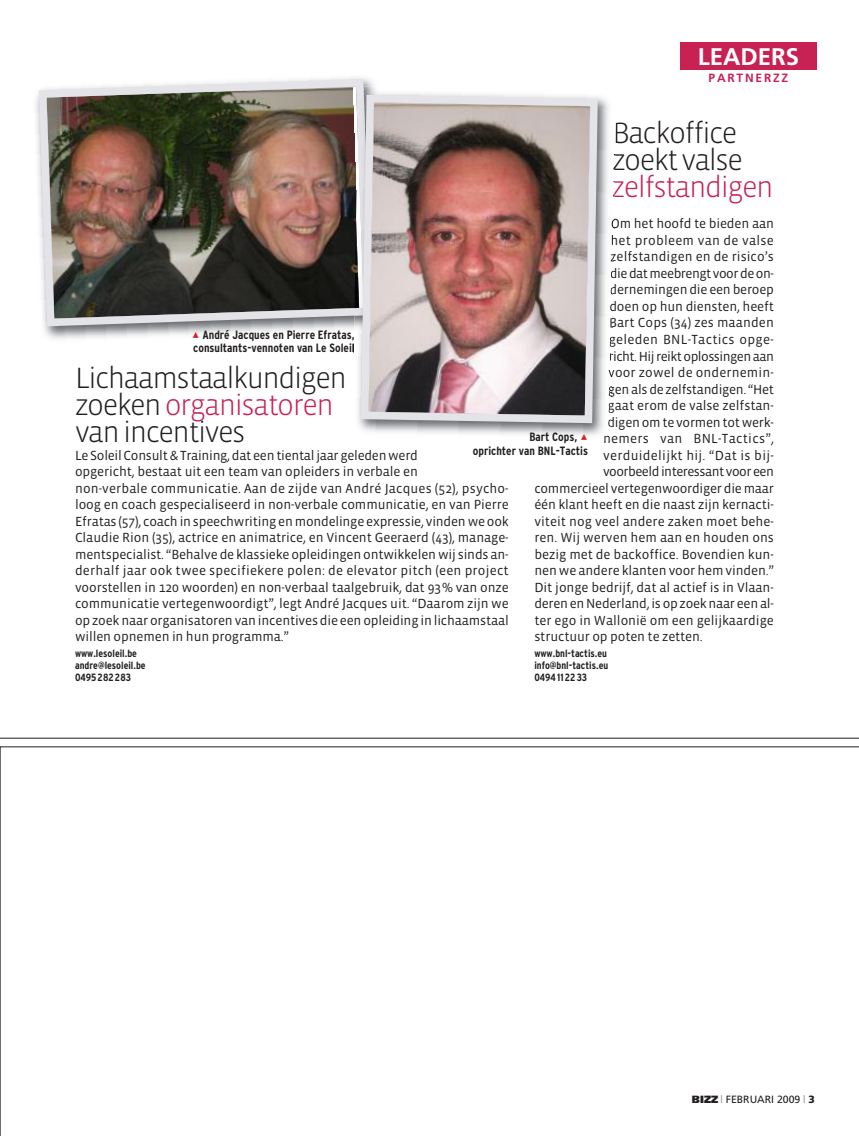
<style>
.page{position:relative;width:859px;height:1136px;background:#fff}
.page>*{position:absolute;margin:0;border:0;box-sizing:border-box;transform-origin:0 0}
.t1{font:300 30px/27px "Vista Sans";letter-spacing:-.05em;color:#231f20}
.t2{font:300 30px "Vista Sans";letter-spacing:-.05em;color:#c72253}
.t3{font:700 24px "Frutiger";color:#fff}
.t4{font:13.5px/16.5px "Vista Sans";letter-spacing:-.01em;color:#231f20}
.t5{font:13.5px "Vista Sans";letter-spacing:.02em;color:#231f20}
.t6{font:13.5px "Vista Sans";letter-spacing:-.04em;color:#231f20}
.t7{font:700 condensed 12px/13.5px "Interstate";color:#231f20;text-align:right}
.t8{font:700 12px "Frutiger";letter-spacing:.15em;color:#c72253}
.t9{font:700 condensed 10.5px/12px "Interstate";color:#231f20}
.t10{font:10.5px "Frutiger";color:#231f20}
.s1{color:#c72253}
.s2{font-weight:900}
.s3{color:#939598}
</style>
<div class="page">
<div style="left:680px;top:43px;width:136px;height:30px;background:#c72253"></div>
<hr style="left:0;top:737px;width:859px;height:1px;background:#231f20">
<svg style="left:0;top:746px;width:859px;height:389px"></svg>
<img style="left:35px;top:75px;width:340px;height:255px">
<img style="left:352px;top:86px;width:264px;height:350px">
<svg style="left:613px;top:153px;width:2px;height:17px"></svg>
<svg style="left:613px;top:180px;width:2px;height:18px"></svg>
<svg style="left:612px;top:218px;width:2px;height:10px"></svg>
<svg style="left:612px;top:235px;width:2px;height:11px"></svg>
<svg style="left:611px;top:253px;width:2px;height:9px"></svg>
<svg style="left:611px;top:270px;width:2px;height:8px"></svg>
<svg style="left:610px;top:286px;width:3px;height:10px"></svg>
<svg style="left:610px;top:303px;width:3px;height:26px"></svg>
<svg style="left:610px;top:335px;width:2px;height:27px"></svg>
<svg style="left:609px;top:368px;width:2px;height:9px"></svg>
<svg style="left:608px;top:385px;width:3px;height:42px"></svg>
<svg style="left:604px;top:435px;width:6px;height:7px"></svg>
<img style="left:354px;top:86px;width:17px;height:229px">
<img style="left:354px;top:218px;width:3px;height:90px">
<img style="left:357px;top:91px;width:245px;height:336px">
<div style="left:680px;top:70px;width:136px;height:16px;background:#fff"></div>
<svg style="left:193px;top:332px;width:6px;height:4px"></svg>
<svg style="left:581px;top:434px;width:6px;height:2px"></svg>
<h2 class="t3" style="left:698px;top:47px;width:103px">LEADERS</h2>
<p class="t8" style="left:709px;top:73px;width:81px">PARTNERZZ</p>
<h1 class="t1" style="left:612px;top:119px;width:132px">Backoffice zoektvalse</h1>
<h1 class="t2" style="left:612px;top:169px;width:164px">zelfstandigen</h1>
<p class="t4" style="left:611px;top:215px;width:165px">Om het hoofd te bieden aan</p>
<p class="t5" style="left:610px;top:232px;width:165px">het probleem van de valse</p>
<p class="t4" style="left:610px;top:248px;width:165px">zelfstandigen en de risico’s</p>
<p class="t6" style="left:610px;top:265px;width:165px">diedatmeebrengtvoordeon-</p>
<p class="t4" style="left:610px;top:281px;width:166px">dernemingendie eenberoep</p>
<p class="t4" style="left:609px;top:298px;width:166px">doen op hun diensten, heeft</p>
<p class="t4" style="left:609px;top:314px;width:166px">Bart Cops (34) zes maanden</p>
<p class="t5" style="left:609px;top:331px;width:167px">geleden BNL-Tactics opge-</p>
<p class="t6" style="left:608px;top:348px;width:167px">richt.Hijreiktoplossingenaan</p>
<p class="t4" style="left:608px;top:364px;width:167px">voor zowel de ondernemin-</p>
<p class="t4" style="left:608px;top:380px;width:168px">genalsdezelfstandigen. “Het</p>
<p class="t4" style="left:608px;top:397px;width:168px">gaat erom de valse zelfstan-</p>
<p class="t4" style="left:607px;top:413px;width:168px">digenomte vormentotwerk-</p>
<p class="t5" style="left:603px;top:430px;width:172px">nemers van BNL-Tactics”,</p>
<p class="t5" style="left:603px;top:447px;width:172px">verduidelijkt hij. “Dat is bij-</p>
<p class="t6" style="left:603px;top:463px;width:172px">voorbeeldinteressantvooreen</p>
<p class="t4" style="left:534px;top:479px;width:241px">commercieel vertegenwoordigerdiemaar</p>
<p class="t4" style="left:534px;top:496px;width:241px">één klant heeft en die naast zijn kernacti-</p>
<p class="t4" style="left:534px;top:512px;width:241px">viteit nog veel andere zaken moet behe-</p>
<p class="t4" style="left:534px;top:529px;width:241px">ren. Wij werven hem aan en houden ons</p>
<p class="t4" style="left:534px;top:545px;width:241px">bezig met de backoffice. Bovendien kun-</p>
<p class="t4" style="left:534px;top:562px;width:241px">nen we andere klanten voor hem vinden.”</p>
<p class="t4" style="left:534px;top:578px;width:241px">Dit jonge bedrijf, dat al actief is in Vlaan-</p>
<p class="t4" style="left:534px;top:595px;width:241px">derenenNederland,isopzoeknaar eenal-</p>
<p class="t4" style="left:534px;top:611px;width:241px">ter ego in Wallonië om een gelijkaardige</p>
<p class="t4" style="left:534px;top:628px;width:170px">structuur op poten te zetten.</p>
<p class="t9" style="left:534px;top:647px;width:75px">www.bnl-tactis.eu info@bnl-tactis.eu<br>0494112233</p>
<p class="t7" style="left:193px;top:328px;width:163px">André Jacques en Pierre Efratas, consultants-vennoten van Le Soleil</p>
<h1 class="t1" style="left:75px;top:364px;width:274px">Lichaamstaalkundigen zoeken<span class="s1">organisatoren </span>vanincentives</h1>
<p class="t4" style="left:75px;top:446px;width:435px">LeSoleilConsult&amp;Training,dat eentientaljaargeledenwerd<br>opgericht, bestaat uit een team van opleiders in verbale en<br>non-verbale communicatie. Aan de zijde van André Jacques (52), psycho&shy;loog en coach gespecialiseerd in non-verbale communicatie, en van Pierre Efratas (57), coachinspeechwriting enmondelinge expressie, vindenweook Claudie Rion (35), actrice en animatrice, en Vincent Geeraerd (43), manage&shy;mentspecialist. “Behalvede klassiekeopleidingenontwikkelenwij sinds an&shy;derhalf jaar ook twee specifiekere polen: de elevator pitch (een project voorstellen in 120 woorden) en non-verbaal taalgebruik, dat 93% van onze communicatie vertegenwoordigt”, legt André Jacques uit. “Daarom zijn we opzoeknaarorganisatorenvanincentivesdie eenopleiding inlichaamstaal willen opnemen in hun programma.”</p>
<p class="t9" style="left:75px;top:647px;width:72px">www.lesoleil.be andre@lesoleil.be<br>0495282283</p>
<p class="t7" style="left:473px;top:430px;width:117px;text-align:left;text-indent:56px">Bart Cops, oprichter van BNL-Tactis</p>
<p class="t10" style="left:692px;top:1094px;width:124px"><span class="s2">BIZZ</span> <span class="s3">|</span> FEBRUARI 2009 <span class="s3">|</span> <span class="s2">3</span></p>
</div>
